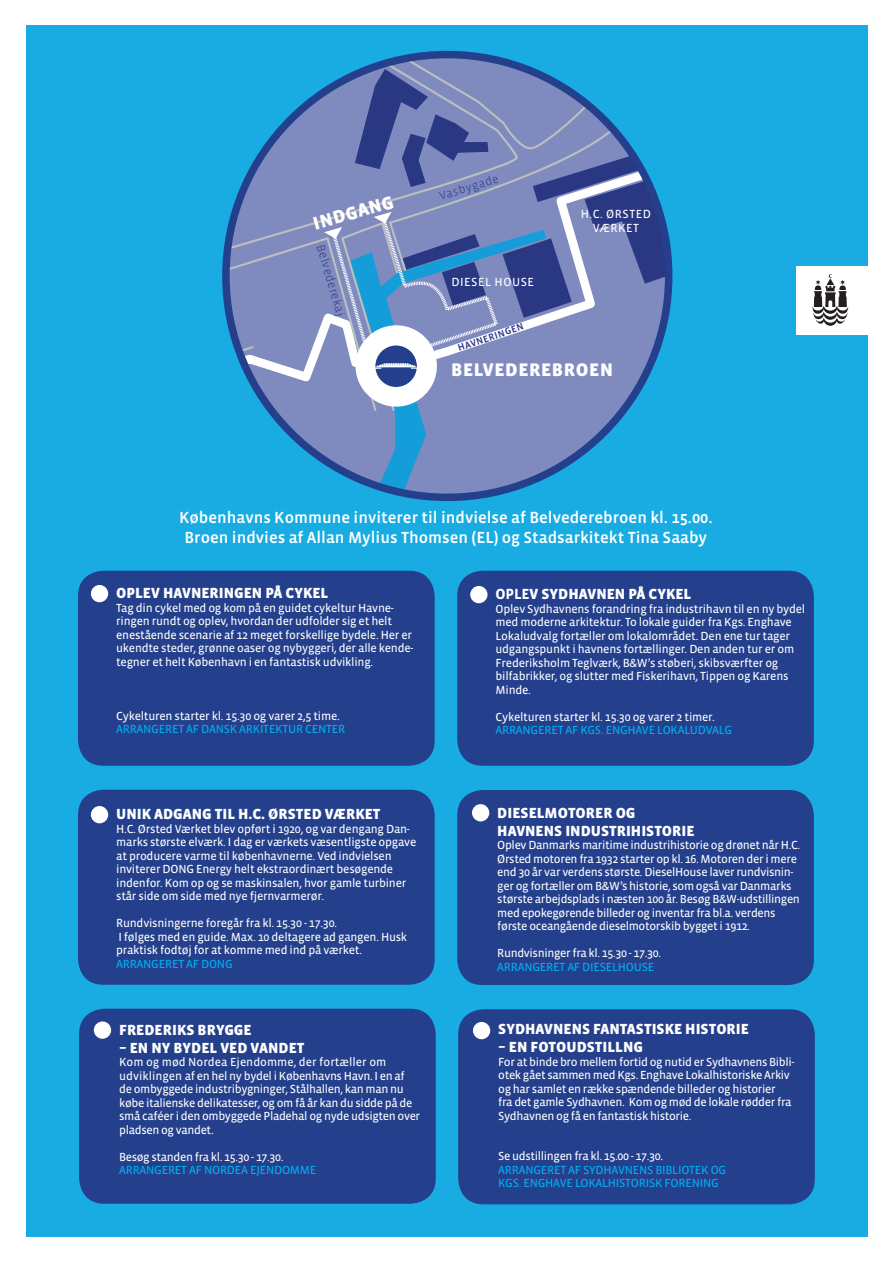
<style>
.page{position:relative;width:893px;height:1263px;background:#fff}
.page>*{position:absolute;margin:0;border:0;box-sizing:border-box;transform-origin:0 0}
.t1{font:900 18.6px "Vista Sans OT";letter-spacing:.03em;color:#fff}
.t2{font:500 16.5px/19.5px "Vista Sans OT";color:#fff;text-align:center}
.t3{font:900 15px/18px "Vista Sans OT";color:#fff}
.t4{font:12px/13.5px "Vista Sans OT";letter-spacing:-.02em;color:#fff}
.t5{font:12px/13.5px "Vista Sans OT";letter-spacing:-.02em;color:#00aeef}
.t6{font:12px/14.2px "Vista Sans OT";letter-spacing:.04em;color:#fff;text-align:center}
.t7{font:300 12px "Vista Sans OT";color:#2b3586}
.t8{font:500 9.9px "Vista Sans OT";color:#2b3586}
.s1{font-weight:700}
</style>
<div class="page">
<div style="left:26px;top:25px;width:841px;height:1212px;background:#18ace3"></div>
<div style="left:78px;top:571px;width:357px;height:195px;background:#24408d;border-radius:25px"></div>
<div style="left:91px;top:585px;width:17px;height:17px;background:#fff;border-radius:50%"></div>
<div style="left:457px;top:790px;width:357px;height:195px;background:#24408d;border-radius:25px"></div>
<div style="left:472px;top:804px;width:17px;height:17px;background:#fff;border-radius:50%"></div>
<div style="left:78px;top:790px;width:357px;height:195px;background:#24408d;border-radius:25px"></div>
<div style="left:91px;top:806px;width:17px;height:17px;background:#fff;border-radius:50%"></div>
<div style="left:79px;top:1009px;width:357px;height:195px;background:#24408d;border-radius:25px"></div>
<div style="left:94px;top:1021px;width:17px;height:18px;background:#fff;border-radius:50%"></div>
<div style="left:457px;top:571px;width:357px;height:195px;background:#24408d;border-radius:25px"></div>
<div style="left:470px;top:586px;width:18px;height:17px;background:#fff;border-radius:50%"></div>
<div style="left:458px;top:1009px;width:357px;height:195px;background:#24408d;border-radius:25px"></div>
<div style="left:473px;top:1022px;width:17px;height:17px;background:#fff;border-radius:50%"></div>
<div style="left:796px;top:266px;width:97px;height:68px;background:#fff"></div>
<svg style="left:812px;top:274px;width:36px;height:52px"></svg>
<svg style="left:294px;top:441px;width:306px;height:38px"></svg>
<svg style="left:274px;top:420px;width:346px;height:21px;background:#6484bc"></svg>
<svg style="left:348px;top:420px;width:198px;height:77px;fill:#7f8bbf"></svg>
<svg style="left:225px;top:54px;width:442px;height:366px"></svg>
<h1 class="t1" style="left:311px;top:215px;width:84px;rotate:-16deg">INDGANG</h1>
<p class="t7" style="left:327px;top:243px;width:75px;rotate:74deg">Belvederekaj</p>
<p class="t7" style="left:438px;top:190px;width:63px;rotate:-17deg">Vasbygade</p>
<p class="t6" style="left:451px;top:275px;width:84px">DIESEL HOUSE</p>
<p class="t6" style="left:581px;top:207px;width:72px">H.C. ØRSTED<br>VÆRKET</p>
<p class="t8" style="left:456px;top:343px;width:70px;rotate:-19deg">HAVNERINGEN</p>
<h1 class="t1" style="left:451px;top:360px;width:163px">BELVEDEREBROEN</h1>
<h2 class="t2" style="left:179px;top:508px;width:535px">Københavns Kommune inviterer til indvielse af Belvederebroen kl. 15.00.<br>Broen indvies af Allan Mylius Thomsen (EL) og Stadsarkitekt Tina Saaby</h2>
<p class="t3" style="left:116px;top:585px;width:214px">OPLEV HAVNERINGEN PÅ CYKEL</p>
<p class="t4" style="left:116px;top:601px;width:299px">Tag din cykel med og kom på en guidet cykeltur Havne&shy;ringen rundt og oplev, hvordan der udfolder sig et helt enestående scenarie af 12 meget forskellige bydele. Her er ukendte steder, grønne oaser og nybyggeri, der alle kende&shy;tegner et helt København i en fantastisk udvikling.</p>
<p class="t4" style="left:116px;top:709px;width:225px">Cykelturen starter kl. 15.30 og varer 2,5 time.</p>
<p class="t5" style="left:116px;top:723px;width:231px">ARRANGERET AF DANSK ARKITEKTUR CENTER</p>
<p class="t3" style="left:116px;top:806px;width:266px">UNIK ADGANG TIL H.C. ØRSTED VÆRKET</p>
<p class="t4" style="left:116px;top:822px;width:302px">H.C. Ørsted Værket blev opført i 1920, og var dengang Dan&shy;marks største elværk. I dag er værkets væsentligste opgave at producere varme til københavnerne. Ved indvielsen inviterer DONG Energy helt ekstraordinært besøgende indenfor. Kom op og se maskinsalen, hvor gamle turbiner står side om side med nye fjernvarmerør.</p>
<p class="t4" style="left:116px;top:917px;width:292px">Rundvisningerne foregår fra kl. 15.30 - 17.30.<br>I følges med en guide. Max. 10 deltagere ad gangen. Husk praktisk fodtøj for at komme med ind på værket.</p>
<p class="t5" style="left:116px;top:957px;width:118px">ARRANGERET AF DONG</p>
<p class="t3" style="left:119px;top:1021px;width:134px">FREDERIKS BRYGGE</p>
<p class="t3" style="left:119px;top:1039px;width:187px">– EN NY BYDEL VED VANDET</p>
<p class="t4" style="left:119px;top:1056px;width:303px">Kom og mød Nordea Ejendomme, der fortæller om udviklingen af en hel ny bydel i Københavns Havn. I en af de ombyggede industribygninger, Stålhallen, kan man nu købe italienske delikatesser, og om få år kan du sidde på de små caféer i den ombyggede Pladehal og nyde udsigten over pladsen og vandet.</p>
<p class="t4" style="left:119px;top:1150px;width:166px">Besøg standen fra kl. 15.30 - 17.30.</p>
<p class="t5" style="left:119px;top:1164px;width:199px">ARRANGERET AF NORDEA EJENDOMME</p>
<p class="t3" style="left:495px;top:586px;width:197px"><span class="s1">OPLE</span>V SYDHAVNEN PÅ CYKEL</p>
<p class="t4" style="left:495px;top:602px;width:311px">Oplev Sydhavnens forandring fra industrihavn til en ny bydel med moderne arkitektur. To lokale guider fra Kgs. Enghave Lokaludvalg fortæller om lokalområdet. Den ene tur tager udgangspunkt i havnens fortællinger. Den anden tur er om Frederiksholm Teglværk, B&amp;W’s støberi, skibsværfter og bilfabrikker, og slutter med Fiskerihavn, Tippen og Karens Minde.</p>
<p class="t4" style="left:495px;top:710px;width:221px">Cykelturen starter kl. 15.30 og varer 2 timer.</p>
<p class="t5" style="left:495px;top:724px;width:238px">ARRANGERET AF KGS. ENGHAVE LOKALUDVALG</p>
<p class="t3" style="left:497px;top:804px;width:199px">DIESELMOTORER OG<br>HAVNENS INDUSTRIHISTORIE</p>
<p class="t4" style="left:497px;top:838px;width:305px">Oplev Danmarks maritime industrihistorie og drønet når H.C.<br>Ørsted motoren fra 1932 starter op kl. 16. Motoren der i mere end 30 år var verdens største. DieselHouse laver rundvisnin&shy;ger og fortæller om B&amp;W’s historie, som også var Danmarks største arbejdsplads i næsten 100 år. Besøg B&amp;W-udstillingen med epokegørende billeder og inventar fra bl.a. verdens første oceangående dieselmotorskib bygget i 1912.</p>
<p class="t4" style="left:497px;top:946px;width:165px">Rundvisninger fra kl. 15.30 - 17.30.</p>
<p class="t5" style="left:497px;top:960px;width:158px">ARRANGERET AF DIESELHOUSE</p>
<p class="t3" style="left:498px;top:1020px;width:252px">SYDHAVNENS FANTASTISKE HISTORIE</p>
<p class="t3" style="left:498px;top:1038px;width:146px">– EN FOTOUDSTILLNG</p>
<p class="t4" style="left:498px;top:1055px;width:298px">For at binde bro mellem fortid og nutid er Sydhavnens Bibli&shy;otek gået sammen med Kgs. Enghave Lokalhistoriske Arkiv og har samlet en række spændende billeder og historier<br>fra det gamle Sydhavnen. Kom og mød de lokale rødder fra Sydhavnen og få en fantastisk historie.</p>
<p class="t4" style="left:498px;top:1150px;width:166px">Se udstillingen fra kl. 15.00 - 17.30.</p>
<p class="t5" style="left:498px;top:1163px;width:230px">ARRANGERET AF SYDHAVNENS BIBLIOTEK OG<br>KGS. ENGHAVE LOKALHISTORISK FORENING</p>
</div>
